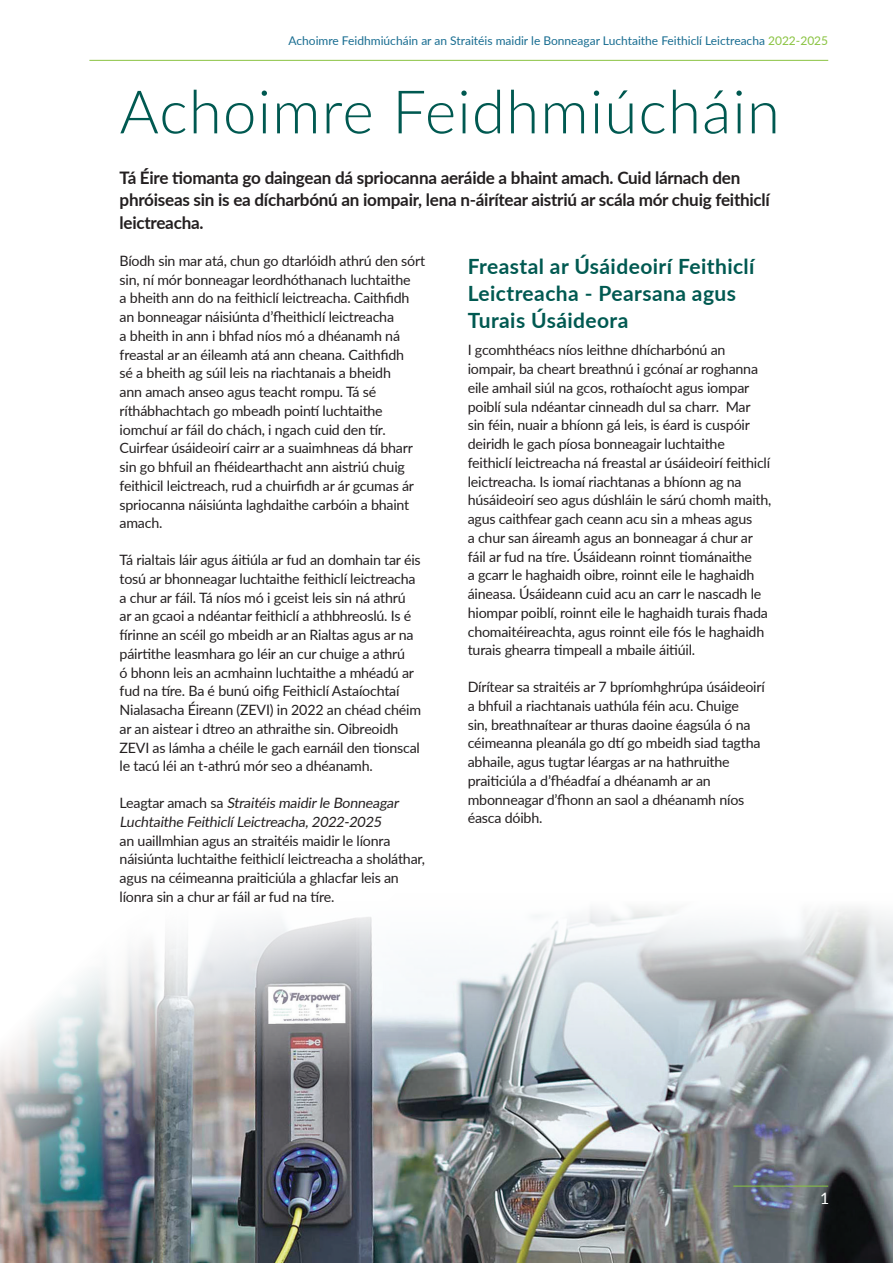
<style>
.page{position:relative;width:893px;height:1263px;background:#fff}
.page>*{position:absolute;margin:0;border:0;box-sizing:border-box;transform-origin:0 0}
.t1{font:300 60px "Lato";letter-spacing:.02em;color:#005951}
.t2{font:700 21px/27px "Lato";letter-spacing:.02em;color:#005951}
.t3{font:700 17.25px/22.5px "Lato";letter-spacing:-.015em;color:#231f20}
.t4{font:15.75px "Lato";color:#fff}
.t5{font:14.25px/18.8px "Lato";letter-spacing:-.015em;color:#231f20}
.t6{font:12px "Lato";color:#186d91}
.s1{color:#8ac341}
</style>
<div class="page">
<hr style="left:89px;top:60px;width:739px;height:1px;background:#8ac341">
<img style="left:0;top:907px;width:893px;height:356px">
<hr style="left:733px;top:1186px;width:95px;height:1px;background:#8ac341">
<p class="t6" style="left:288px;top:32px;width:541px">Achoimre Feidhmiúcháin ar an Straitéis maidir le Bonneagar Luchtaithe Feithiclí Leictreacha <span class="s1">2022-2025</span></p>
<h1 class="t1" style="left:120px;top:70px;width:662px">Achoimre Feidhmiúcháin</h1>
<p class="t3" style="left:120px;top:166px;width:652px">Tá Éire tiomanta go daingean dá spriocanna aeráide a bhaint amach. Cuid lárnach den phróiseas sin is ea dícharbónú an iompair, lena n-áirítear aistriú ar scála mór chuig feithiclí leictreacha.</p>
<p class="t5" style="left:120px;top:251px;width:307px">Bíodh sin mar atá, chun go dtarlóidh athrú den sórt sin, ní mór bonneagar leordhóthanach luchtaithe<br>a bheith ann do na feithiclí leictreacha. Caithfidh an bonneagar náisiúnta d’fheithiclí leictreacha<br>a bheith in ann i bhfad níos mó a dhéanamh ná freastal ar an éileamh atá ann cheana. Caithfidh<br>sé a bheith ag súil leis na riachtanais a bheidh<br>ann amach anseo agus teacht rompu. Tá sé ríthábhachtach go mbeadh pointí luchtaithe iomchuí ar fáil do chách, i ngach cuid den tír.<br>Cuirfear úsáideoirí cairr ar a suaimhneas dá bharr sin go bhfuil an fhéidearthacht ann aistriú chuig feithicil leictreach, rud a chuirfidh ar ár gcumas ár spriocanna náisiúnta laghdaithe carbóin a bhaint amach.</p>
<p class="t5" style="left:120px;top:550px;width:303px">Tá rialtais láir agus áitiúla ar fud an domhain tar éis tosú ar bhonneagar luchtaithe feithiclí leictreacha a chur ar fáil. Tá níos mó i gceist leis sin ná athrú ar an gcaoi a ndéantar feithiclí a athbhreoslú. Is é fírinne an scéil go mbeidh ar an Rialtas agus ar na páirtithe leasmhara go léir an cur chuige a athrú<br>ó bhonn leis an acmhainn luchtaithe a mhéadú ar fud na tíre. Ba é bunú oifig Feithiclí Astaíochtaí Nialasacha Éireann (ZEVI) in 2022 an chéad chéim ar an aistear i dtreo an athraithe sin. Oibreoidh ZEVI as lámha a chéile le gach earnáil den tionscal le tacú léi an t-athrú mór seo a dhéanamh.</p>
<p class="t5" style="left:120px;top:793px;width:307px">Le a gta r a m a c h s a Straitéis maidirle Bonneagar Luchtaithe FeithiclíLeictreacha,2022-2025<br>an uaillmhian agus an straitéis maidir le líonra náisiúnta luchtaithe feithiclí leictreacha a sholáthar, agus na céimeanna praiticiúla a ghlacfar leis an líonra sin a chur ar fáil ar fud na tíre.</p>
<h2 class="t2" style="left:468px;top:252px;width:288px">Freastal ar Úsáideoirí Feithiclí<br>Leictreacha - Pearsana agus<br>Turais Úsáideora</h2>
<p class="t5" style="left:468px;top:340px;width:305px">I gcomhthéacs níos leithne dhícharbónú an iompair, ba cheart breathnú i gcónaí ar roghanna eile amhail siúl na gcos, rothaíocht agus iompar poiblí sula ndéantar cinneadh dul sa charr. Mar<br>sin féin, nuair a bhíonn gá leis, is éard is cuspóir deiridh le gach píosa bonneagair luchtaithe feithiclí leictreacha ná freastal ar úsáideoirí feithiclí leictreacha. Is iomaí riachtanas a bhíonn ag na húsáideoirí seo agus dúshláin le sárú chomh maith, agus caithfear gach ceann acu sin a mheas agus<br>a chur san áireamh agus an bonneagar á chur ar fáil ar fud na tíre. Úsáideann roinnt tiománaithe<br>a gcarr le haghaidh oibre, roinnt eile le haghaidh áineasa. Úsáideann cuid acu an carr le nascadh le hiompar poiblí, roinnt eile le haghaidh turais fhada chomaitéireachta, agus roinnt eile fós le haghaidh turais ghearra timpeall a mbaile áitiúil.</p>
<p class="t5" style="left:468px;top:677px;width:299px">Dírítear sa straitéis ar 7 bpríomhghrúpa úsáideoirí a bhfuil a riachtanais uathúla féin acu. Chuige<br>sin, breathnaítear ar thuras daoine éagsúla ó na céimeanna pleanála go dtí go mbeidh siad tagtha abhaile, agus tugtar léargas ar na hathruithe praiticiúla a d’fhéadfaí a dhéanamh ar an mbonneagar d’fhonn an saol a dhéanamh níos éasca dóibh.</p>
<p class="t4" style="left:820px;top:1187px;width:11px">1</p>
</div>
